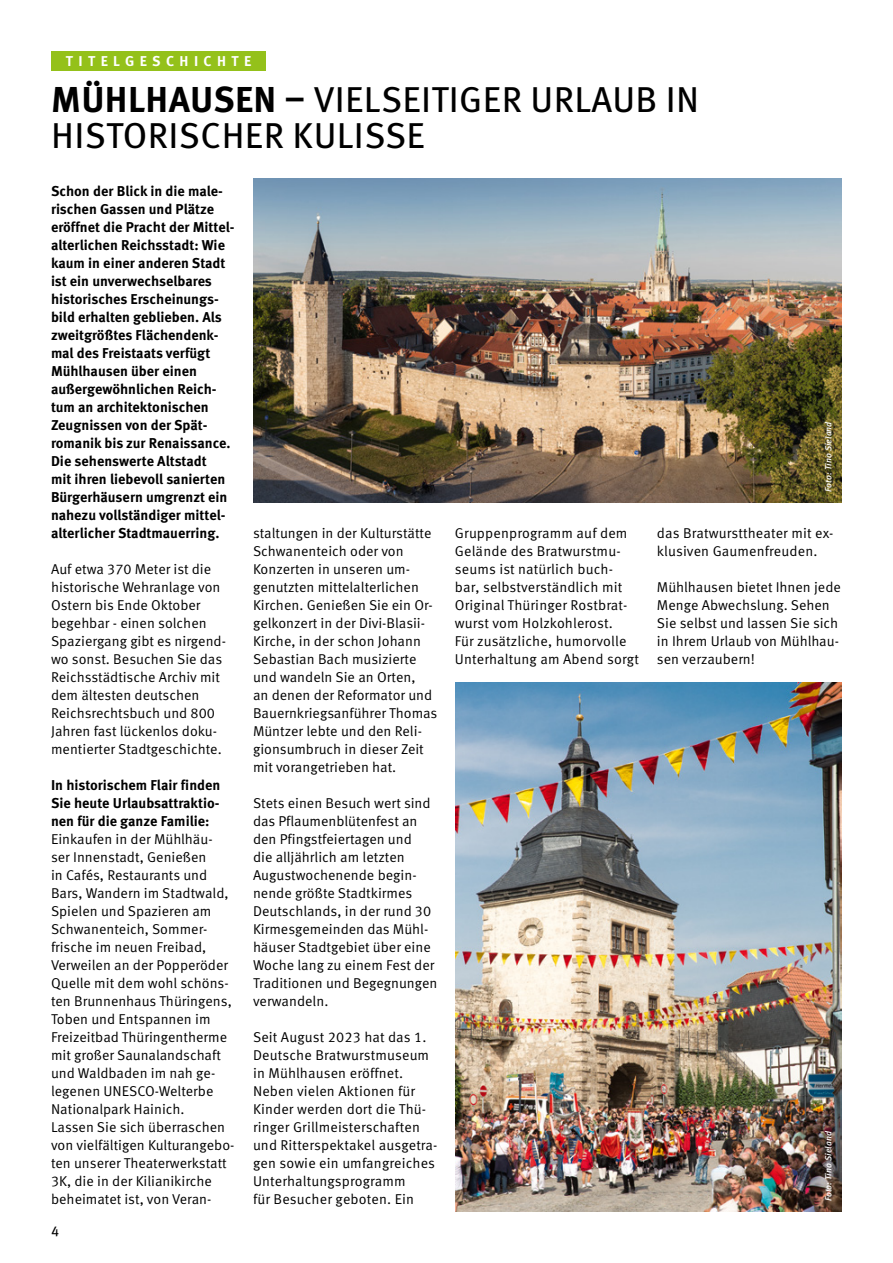
<style>
.page{position:relative;width:893px;height:1263px;background:#fff}
.page>*{position:absolute;margin:0;border:0;box-sizing:border-box;transform-origin:0 0}
.t1{font:36px/36px "Meta Pro";letter-spacing:.01em;color:#000}
.t2{font:14.25px/18px "Meta Pro Norm";color:#000}
.t3{font:700 14.25px/18px "Meta Pro";color:#000}
.t4{font:700 14.25px "Meta Pro";letter-spacing:.38em;color:#fff}
.t5{font:14.25px "Meta Pro";color:#000}
.t6{font:italic 500 9px "Meta Pro";letter-spacing:-.005em;color:#fff}
.s1{font-weight:700}
</style>
<div class="page">
<div style="left:51px;top:51px;width:215px;height:19px;background:#94c11a"></div>
<img style="left:253px;top:178px;width:589px;height:324px">
<img style="left:455px;top:682px;width:387px;height:530px">
<p class="t4" style="left:66px;top:50px;width:187px">TITELGESCHICHTE</p>
<h1 class="t1" style="left:51px;top:79px;width:650px"><span class="s1">MÜHLHAUSEN –</span> VIELSEITIGER URLAUB IN<br>HISTORISCHER KULISSE</h1>
<p class="t3" style="left:51px;top:181px;width:185px">Schon der Blick in die male&shy;rischen Gassen und Plätze eröffnet die Pracht der Mittel&shy;alterlichen Reichsstadt: Wie kaum in einer anderen Stadt ist ein unverwechselbares historisches Erscheinungs&shy;bild erhalten geblieben. Als zweitgrößtes Flächendenk&shy;mal des Freistaats verfügt<br>Mühlhausen über einen außergewöhnlichen Reich&shy;tum an architektonischen<br>Zeugnissen von der Spät&shy;romanik bis zur Renaissance.<br>Die sehenswerte Altstadt<br>mit ihren liebevoll sanierten<br>Bürgerhäusern umgrenzt ein nahezu vollständiger mittel&shy;alterlicher Stadtmauerring.</p>
<p class="t2" style="left:51px;top:559px;width:177px">Auf etwa 370 Meter ist die historische Wehranlage von<br>Ostern bis Ende Oktober begehbar - einen solchen<br>Spaziergang gibt es nirgend&shy;wo sonst. Besuchen Sie das<br>Reichsstädtische Archiv mit dem ältesten deutschen<br>Reichsrechtsbuch und 800<br>Jahren fast lückenlos doku&shy;mentierter Stadtgeschichte.</p>
<p class="t3" style="left:51px;top:775px;width:171px;text-align:justify">In historischem Flair finden Sie heute Urlaubsattraktio&shy;nen für die ganze Familie:</p>
<p class="t2" style="left:51px;top:829px;width:185px">Einkaufen in der Mühlhäu&shy;ser Innenstadt, Genießen<br>in Cafés, Restaurants und<br>Bars, Wandern im Stadtwald,<br>Spielen und Spazieren am<br>Schwanenteich, Sommer&shy;frische im neuen Freibad,<br>Verweilen an der Popperöder<br>Quelle mit dem wohl schöns&shy;ten Brunnenhaus Thüringens,<br>Toben und Entspannen im<br>Freizeitbad Thüringentherme mit großer Saunalandschaft und Waldbaden im nah ge&shy;legenen UNESCO-Welterbe<br>Nationalpark Hainich.<br>Lassen Sie sich überraschen von vielfältigen Kulturangebo&shy;ten unserer Theaterwerkstatt<br>3K, die in der Kilianikirche beheimatet ist, von Veran-</p>
<p class="t6" style="left:821px;top:492px;width:72px;rotate:-90deg">Foto: Tino Sieland</p>
<p class="t2" style="left:455px;top:523px;width:185px">Gruppenprogramm auf dem<br>Gelände des Bratwurstmu&shy;seums ist natürlich buch&shy;bar, selbstverständlich mit<br>Original Thüringer Rostbrat&shy;wurst vom Holzkohlerost.<br>Für zusätzliche, humorvolle<br>Unterhaltung am Abend sorgt</p>
<p class="t2" style="left:657px;top:523px;width:178px">das Bratwursttheater mit ex&shy;klusiven Gaumenfreuden.</p>
<p class="t2" style="left:253px;top:523px;width:186px">staltungen in der Kulturstätte<br>Schwanenteich oder von<br>Konzerten in unseren um&shy;genutzten mittelalterlichen<br>Kirchen. Genießen Sie ein Or&shy;gelkonzert in der Divi-Blasii-<br>Kirche, in der schon Johann<br>Sebastian Bach musizierte und wandeln Sie an Orten,<br>an denen der Reformator und<br>Bauernkriegsanführer Thomas<br>Müntzer lebte und den Reli&shy;gionsumbruch in dieser Zeit mit vorangetrieben hat.</p>
<p class="t2" style="left:253px;top:793px;width:186px">Stets einen Besuch wert sind das Pflaumenblütenfest an den Pfingstfeiertagen und<br>die alljährlich am letzten<br>Augustwochenende begin&shy;nende größte Stadtkirmes<br>Deutschlands, in der rund 30<br>Kirmesgemeinden das Mühl&shy;häuser Stadtgebiet über eine<br>Woche lang zu einem Fest der<br>Traditionen und Begegnungen verwandeln.</p>
<p class="t2" style="left:253px;top:1027px;width:186px">Seit August 2023 hat das 1.<br>Deutsche Bratwurstmuseum in Mühlhausen eröffnet.<br>Neben vielen Aktionen für<br>Kinder werden dort die Thü&shy;ringer Grillmeisterschaften und Ritterspektakel ausgetra&shy;gen sowie ein umfangreiches<br>Unterhaltungsprogramm<br>für Besucher geboten. Ein</p>
<p class="t2" style="left:657px;top:577px;width:185px">Mühlhausen bietet Ihnen jede<br>Menge Abwechslung. Sehen<br>Sie selbst und lassen Sie sich in Ihrem Urlaub von Mühlhau&shy;sen verzaubern!</p>
<p class="t6" style="left:821px;top:1201px;width:72px;rotate:-90deg">Foto: Tino Sieland</p>
<p class="t5" style="left:51px;top:1220px;width:10px">4</p>
</div>
